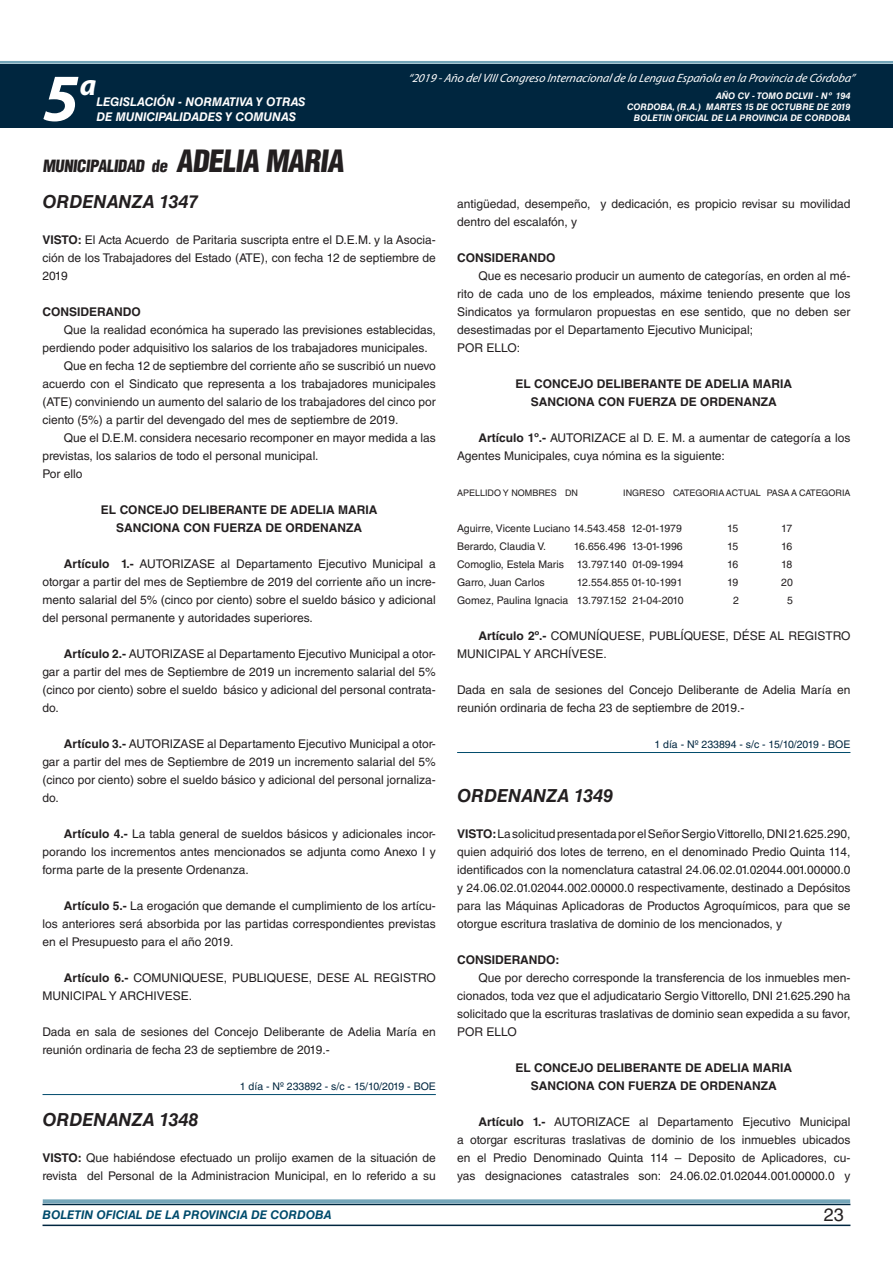
<style>
.page{position:relative;width:893px;height:1263px;background:#fff}
.page>*{position:absolute;margin:0;border:0;box-sizing:border-box;transform-origin:0 0}
.t1{font:italic 700 67.5px "Myriad Pro";color:#fff}
.t2{font:900 condensed 30px "Helvetica LT Std";color:#231f20}
.t3{font:italic 700 30px "Myriad Pro";color:#fff}
.t4{font:italic 700 18px "Helvetica LT Std";color:#231f20}
.t5{font:18px "Helvetica LT Std";color:#231f20}
.t6{font:900 condensed 16.5px "Helvetica LT Std";color:#231f20}
.t7{font:12px/18px "Helvetica LT Std";color:#231f20;text-align:justify}
.t8{font:700 12px/18px "Helvetica LT Std";color:#231f20;text-align:center}
.t9{font:italic 12px "Myriad Pro";color:#fff}
.t10{font:italic 700 12px "Helvetica LT Std";color:#fff}
.t11{font:italic 700 12px "Helvetica LT Std";color:#004b6c}
.t12{font:10.5px "Helvetica LT Std";color:#231f20}
.t13{font:10.5px "Helvetica LT Std";color:#00263f}
.t14{font:italic 700 9px/10.8px "Helvetica LT Std";color:#fff;text-align:right}
.t15{font:9px "Helvetica LT Std";color:#231f20}
.s1{font-weight:700}
</style>
<div class="page">
<div style="left:0;top:61px;width:893px;height:6px;background:#fff;opacity:.75"></div>
<div style="left:0;top:64px;width:893px;height:64px;background:#00263f"></div>
<hr style="left:43px;top:1224px;width:807px;height:2px;background:#00263f">
<div style="left:42px;top:1198px;width:809px;height:8px;background:#fff;opacity:.75"></div>
<hr style="left:43px;top:1094px;width:393px;height:1px;background:#004b6c">
<hr style="left:457px;top:752px;width:393px;height:1px;background:#004b6c">
<h1 class="t1" style="left:43px;top:54px;width:38px">5</h1>
<h2 class="t3" style="left:80px;top:66px;width:18px">a</h2>
<p class="t10" style="left:96px;top:95px;width:211px">LEGISLACIÓN - NORMATIVA Y OTRAS</p>
<p class="t10" style="left:96px;top:109px;width:201px">DE MUNICIPALIDADES Y COMUNAS</p>
<p class="t9" style="left:408px;top:71px;width:448px">“2019 -Año delVIIICongreso Internacionalde la Lengua Esp añola en la Provincia de Córdoba”</p>
<p class="t14" style="left:627px;top:91px;width:225px">AÑO CV - TOMO DCLVII - Nº 194<br>CORDOBA, (R.A.) MARTES 15 DE OCTUBRE DE 2019<br>BOLETIN OFICIAL DE LA PROVINCIA DE CORDOBA</p>
<h3 class="t6" style="left:43px;top:155px;width:129px">MUNICIPALIDAD de</h3>
<h2 class="t2" style="left:176px;top:142px;width:174px">ADELIA MARIA</h2>
<h3 class="t4" style="left:43px;top:190px;width:158px">ORDENANZA 1347</h3>
<p class="t7" style="left:43px;top:231px;width:395px"><span class="s1">VISTO:</span> El Acta Acuerdo de Paritaria suscripta entre el D.E.M. y la Asocia&shy;ción de los Trabajadores del Estado (ATE), con fecha 12 de septiembre de 2019</p>
<p class="t8" style="left:43px;top:302px;width:100px">CONSIDERANDO</p>
<p class="t7" style="left:64px;top:321px;width:374px">Que la realidad económica ha superado las previsiones establecidas,</p>
<p class="t7" style="left:43px;top:339px;width:387px">perdiendo poder adquisitivo los salarios de los trabajadores municipales.</p>
<p class="t7" style="left:64px;top:357px;width:374px">Que en fecha 12 de septiembre del corriente año se suscribió un nuevo</p>
<p class="t7" style="left:43px;top:375px;width:395px">acuerdo con el Sindicato que representa a los trabajadores municipales</p>
<p class="t7" style="left:43px;top:393px;width:395px">(ATE) conviniendo un aumento del salario de los trabajadores del cinco por</p>
<p class="t7" style="left:43px;top:411px;width:357px">ciento (5%) a partir del devengado del mes de septiembre de 2019.</p>
<p class="t7" style="left:64px;top:429px;width:374px">Que el D.E.M. considera necesario recomponer en mayor medida a las</p>
<p class="t7" style="left:43px;top:447px;width:278px">previstas, los salarios de todo el personal municipal.</p>
<p class="t7" style="left:43px;top:465px;width:42px">Por ello</p>
<p class="t8" style="left:101px;top:500px;width:278px">EL CONCEJO DELIBERANTE DE ADELIA MARIA<br>SANCIONA CON FUERZA DE ORDENANZA</p>
<p class="t7" style="left:43px;top:555px;width:395px;text-indent:21px"><span class="s1">Artículo 1.-</span> AUTORIZASE al Departamento Ejecutivo Municipal a otorgar a partir del mes de Septiembre de 2019 del corriente año un incre&shy;mento salarial del 5% (cinco por ciento) sobre el sueldo básico y adicional del personal permanente y autoridades superiores.</p>
<p class="t7" style="left:43px;top:645px;width:395px;text-indent:21px"><span class="s1">Artículo 2.-</span> AUTORIZASE al Departamento Ejecutivo Municipal a otor&shy;gar a partir del mes de Septiembre de 2019 un incremento salarial del 5% (cinco por ciento) sobre el sueldo básico y adicional del personal contrata&shy;do.</p>
<p class="t7" style="left:43px;top:735px;width:395px;text-indent:21px"><span class="s1">Artículo 3.-</span> AUTORIZASE al Departamento Ejecutivo Municipal a otor&shy;gar a partir del mes de Septiembre de 2019 un incremento salarial del 5% (cinco por ciento) sobre el sueldo básico y adicional del personal jornaliza&shy;do.</p>
<p class="t7" style="left:43px;top:825px;width:395px;text-indent:21px"><span class="s1">Artículo 4.-</span> La tabla general de sueldos básicos y adicionales incor&shy;porando los incrementos antes mencionados se adjunta como Anexo I y forma parte de la presente Ordenanza.</p>
<p class="t7" style="left:43px;top:897px;width:395px;text-indent:21px"><span class="s1">Artículo 5.-</span> La erogación que demande el cumplimiento de los artícu&shy;los anteriores será absorbida por las partidas correspondientes previstas en el Presupuesto para el año 2019.</p>
<p class="t7" style="left:43px;top:969px;width:395px;text-indent:21px"><span class="s1">Artículo 6.-</span> COMUNIQUESE, PUBLIQUESE, DESE AL REGISTRO<br>MUNICIPAL Y ARCHIVESE.</p>
<p class="t7" style="left:43px;top:1023px;width:395px">Dada en sala de sesiones del Concejo Deliberante de Adelia María en reunión ordinaria de fecha 23 de septiembre de 2019.-</p>
<p class="t13" style="left:240px;top:1080px;width:197px">1 día - Nº 233892 - s/c - 15/10/2019 - BOE</p>
<h3 class="t4" style="left:43px;top:1108px;width:158px">ORDENANZA 1348</h3>
<p class="t7" style="left:43px;top:1149px;width:395px"><span class="s1">VISTO:</span> Que habiéndose efectuado un prolijo examen de la situación de revista del Personal de la Administracion Municipal, en lo referido a su</p>
<p class="t7" style="left:457px;top:195px;width:395px">antigüedad, desempeño, y dedicación, es propicio revisar su movilidad dentro del escalafón, y</p>
<p class="t8" style="left:457px;top:248px;width:100px">CONSIDERANDO</p>
<p class="t7" style="left:457px;top:267px;width:395px;text-align:left;text-indent:21px">Que es necesario producir un aumento de categorías, en orden al mé&shy;rito de cada uno de los empleados, máxime teniendo presente que los Sindicatos ya formularon propuestas en ese sentido, que no deben ser desestimadas por el Departamento Ejecutivo Municipal;<br>POR ELLO:</p>
<p class="t8" style="left:516px;top:374px;width:278px">EL CONCEJO DELIBERANTE DE ADELIA MARIA<br>SANCIONA CON FUERZA DE ORDENANZA</p>
<p class="t7" style="left:457px;top:429px;width:395px;text-indent:21px"><span class="s1">Artículo 1º.-</span> AUTORIZACE al D. E. M. a aumentar de categoría a los<br>Agentes Municipales, cuya nómina es la siguiente:</p>
<p class="t15" style="left:457px;top:487px;width:122px">APELLIDO Y NOMBRES DN</p>
<p class="t15" style="left:623px;top:487px;width:229px">INGRESO CATEGORIA ACTUAL PASA A CATEGORIA</p>
<p class="t12" style="left:457px;top:522px;width:226px">Aguirre, Vicente Luciano 14.543.458 12-01-1979</p>
<p class="t12" style="left:727px;top:522px;width:13px">15</p>
<p class="t12" style="left:781px;top:522px;width:13px">17</p>
<p class="t12" style="left:457px;top:540px;width:91px">Berardo, Claudia V.</p>
<p class="t12" style="left:574px;top:540px;width:110px">16.656.496 13-01-1996</p>
<p class="t12" style="left:727px;top:540px;width:13px">15</p>
<p class="t12" style="left:781px;top:540px;width:13px">16</p>
<p class="t12" style="left:457px;top:558px;width:228px">Comoglio, Estela Maris 13.797.140 01-09-1994</p>
<p class="t12" style="left:727px;top:558px;width:13px">16</p>
<p class="t12" style="left:781px;top:558px;width:13px">18</p>
<p class="t12" style="left:457px;top:576px;width:89px">Garro, Juan Carlos</p>
<p class="t12" style="left:577px;top:576px;width:107px">12.554.855 01-10-1991</p>
<p class="t12" style="left:727px;top:576px;width:13px">19</p>
<p class="t12" style="left:781px;top:576px;width:13px">20</p>
<p class="t12" style="left:457px;top:594px;width:228px">Gomez, Paulina Ignacia 13.797.152 21-04-2010</p>
<p class="t12" style="left:733px;top:594px;width:7px">2</p>
<p class="t12" style="left:787px;top:594px;width:7px">5</p>
<p class="t7" style="left:457px;top:627px;width:395px;text-indent:21px"><span class="s1">Artículo 2º.-</span> COMUNÍQUESE, PUBLÍQUESE, DÉSE AL REGISTRO<br>MUNICIPAL Y ARCHÍVESE.</p>
<p class="t7" style="left:457px;top:681px;width:395px">Dada en sala de sesiones del Concejo Deliberante de Adelia María en reunión ordinaria de fecha 23 de septiembre de 2019.-</p>
<p class="t13" style="left:654px;top:738px;width:197px">1 día - Nº 233894 - s/c - 15/10/2019 - BOE</p>
<h3 class="t4" style="left:457px;top:784px;width:158px">ORDENANZA 1349</h3>
<p class="t7" style="left:457px;top:825px;width:395px"><span class="s1">VISTO:</span> La solicitud presentada por el Señor Sergio Vittorello, DNI 21.625.290, quien adquirió dos lotes de terreno, en el denominado Predio Quinta 114, identificados con la nomenclatura catastral 24.06.02.01.02044.001.00000.0 y 24.06.02.01.02044.002.00000.0 respectivamente, destinado a Depósitos para las Máquinas Aplicadoras de Productos Agroquímicos, para que se otorgue escritura traslativa de dominio de los mencionados, y</p>
<p class="t8" style="left:457px;top:950px;width:104px">CONSIDERANDO:</p>
<p class="t7" style="left:457px;top:969px;width:395px;text-indent:21px">Que por derecho corresponde la transferencia de los inmuebles men&shy;cionados, toda vez que el adjudicatario Sergio Vittorello, DNI 21.625.290 ha solicitado que la escrituras traslativas de dominio sean expedida a su favor, POR ELLO</p>
<p class="t8" style="left:516px;top:1058px;width:278px">EL CONCEJO DELIBERANTE DE ADELIA MARIA<br>SANCIONA CON FUERZA DE ORDENANZA</p>
<p class="t7" style="left:457px;top:1113px;width:395px;text-indent:21px"><span class="s1">Artículo 1.-</span> AUTORIZACE al Departamento Ejecutivo Municipal a otorgar escrituras traslativas de dominio de los inmuebles ubicados en el Predio Denominado Quinta 114 – Deposito de Aplicadores, cu&shy;yas designaciones catastrales son: 24.06.02.01.02044.001.00000.0 y</p>
<p class="t11" style="left:43px;top:1208px;width:290px">BOLETIN OFICIAL DE LA PROVINCIA DE CORDOBA</p>
<h3 class="t5" style="left:824px;top:1204px;width:22px">23</h3>
</div>
